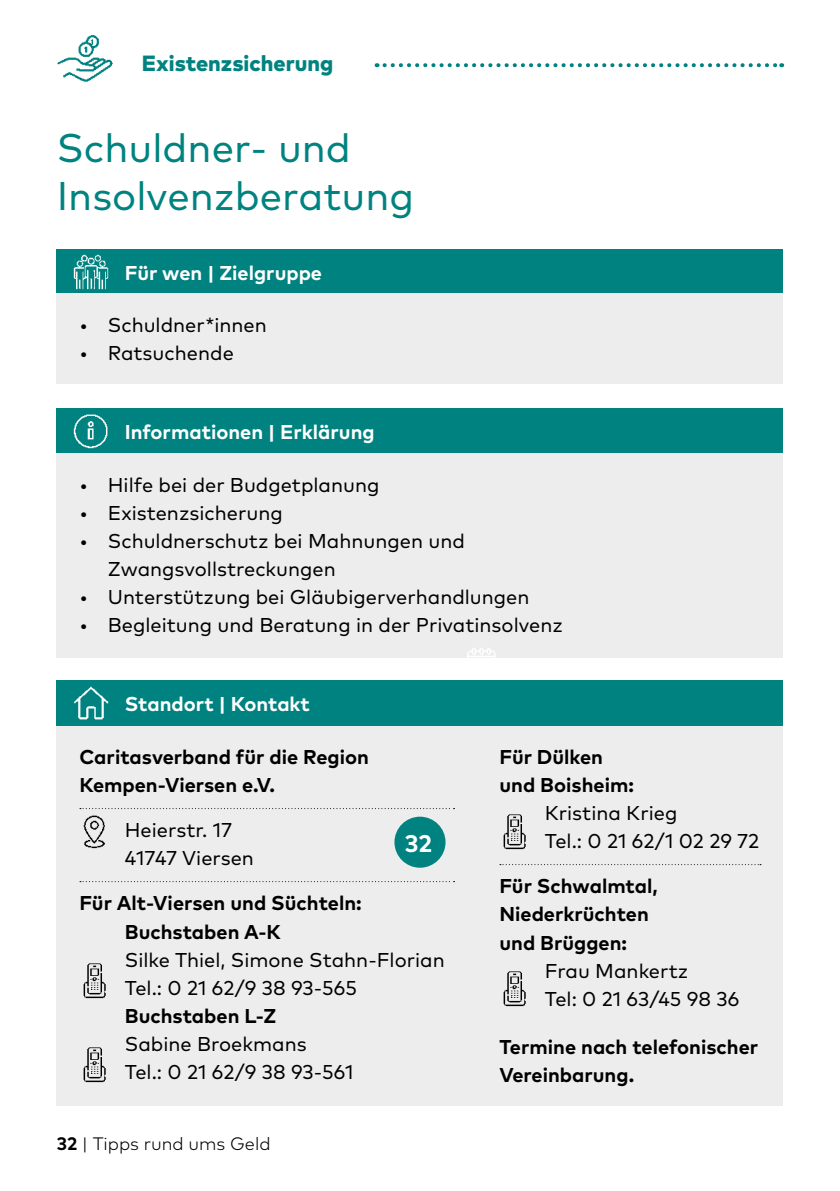
<style>
.page{position:relative;width:840px;height:1191px;background:#fff}
.page>*{position:absolute;margin:0;border:0;box-sizing:border-box;transform-origin:0 0}
.t1{font:40px/48px "Mark Pro";color:#008380}
.t2{font:700 24px "Mark Pro";color:#fff}
.t3{font:800 22px "Mark Pro";color:#008380}
.t4{font:20px/28px "Mark Pro";color:#000}
.t5{font:700 20px/28px "Mark Pro";color:#000}
.t6{font:700 20px "Mark Pro";color:#fff}
.t7{font:300 18px "Mark Pro";color:#000}
.s1{font-weight:700}
</style>
<div class="page">
<img style="left:57px;top:35px;width:56px;height:47px">
<svg style="left:384px;top:63px;width:397px;height:4px"></svg>
<div style="left:57px;top:249px;width:725px;height:46px;background:#008380"></div>
<div style="left:57px;top:408px;width:725px;height:46px;background:#008380"></div>
<div style="left:57px;top:293px;width:725px;height:91px;background:#ededed"></div>
<div style="left:57px;top:454px;width:725px;height:204px;background:#ededed"></div>
<img style="left:73px;top:254px;width:36px;height:36px">
<img style="left:68px;top:414px;width:45px;height:40px">
<div style="left:57px;top:680px;width:725px;height:46px;background:#008380"></div>
<div style="left:57px;top:726px;width:419px;height:380px;background:#ededed"></div>
<svg style="left:80px;top:808px;width:374px;height:1px"></svg>
<svg style="left:80px;top:881px;width:374px;height:1px"></svg>
<img style="left:83px;top:815px;width:22px;height:34px">
<img style="left:83px;top:963px;width:23px;height:36px">
<img style="left:83px;top:1047px;width:23px;height:36px">
<div style="left:476px;top:726px;width:306px;height:380px;background:#ededed"></div>
<svg style="left:499px;top:864px;width:261px;height:1px"></svg>
<img style="left:503px;top:814px;width:23px;height:36px">
<img style="left:503px;top:971px;width:23px;height:36px">
<img style="left:467px;top:648px;width:28px;height:10px">
<img style="left:73px;top:686px;width:36px;height:34px">
<div style="left:394px;top:816px;width:51px;height:51px;background:#008380;border-radius:50%"></div>
<p class="t3" style="left:142px;top:46px;width:193px">Existenzsicherung</p>
<h1 class="t1" style="left:57px;top:121px;width:359px">Schuldner- und<br>Insolvenzberatung</h1>
<p class="t6" style="left:125px;top:258px;width:199px">Für wen | Zielgruppe</p>
<p class="t4" style="left:79px;top:309px;width:189px">• Schuldner*innen</p>
<p class="t4" style="left:79px;top:337px;width:156px">• Ratsuchende</p>
<p class="t6" style="left:125px;top:417px;width:251px">Informationen | Erklärung</p>
<p class="t4" style="left:79px;top:469px;width:301px">• Hilfe bei der Budgetplanung</p>
<p class="t4" style="left:79px;top:497px;width:205px">• Existenzsicherung</p>
<p class="t4" style="left:108px;top:525px;width:358px;text-indent:-28px">• Schuldnerschutz bei Mahnungen und<br>Zwangsvollstreckungen</p>
<p class="t4" style="left:79px;top:581px;width:451px">• Unterstützung bei Gläubigerverhandlungen</p>
<p class="t4" style="left:79px;top:609px;width:484px">• Begleitung und Beratung in der Privatinsolvenz</p>
<p class="t6" style="left:125px;top:689px;width:186px">Standort | Kontakt</p>
<p class="t5" style="left:79px;top:741px;width:291px">Caritasverband für die Region<br>Kempen-Viersen e.V.</p>
<p class="t4" style="left:125px;top:814px;width:131px">Heierstr. 17<br>41747 Viersen</p>
<p class="t5" style="left:125px;top:887px;width:238px;text-indent:-45px">Für Alt-Viersen und Süchteln:<br>Buchstaben A-K</p>
<p class="t4" style="left:125px;top:943px;width:321px">Silke Thiel, Simone Stahn-Florian<br>Tel.: 0 21 62/9 38 93-565</p>
<p class="t5" style="left:125px;top:999px;width:153px">Buchstaben L-Z</p>
<p class="t4" style="left:125px;top:1027px;width:230px">Sabine Broekmans<br>Tel.: 0 21 62/9 38 93-561</p>
<p class="t2" style="left:404px;top:825px;width:29px">32</p>
<p class="t7" style="left:57px;top:1130px;width:215px"><span class="s1">32</span> | Tipps rund ums Geld</p>
<p class="t5" style="left:499px;top:741px;width:136px">Für Dülken und Boisheim:</p>
<p class="t4" style="left:544px;top:797px;width:216px">Kristina Krieg<br>Tel.: 0 21 62/1 02 29 72</p>
<p class="t5" style="left:499px;top:870px;width:160px">Für Schwalmtal,<br>Niederkrüchten und Brüggen:</p>
<p class="t4" style="left:544px;top:954px;width:196px">Frau Mankertz<br>Tel: 0 21 63/45 98 36</p>
<p class="t5" style="left:499px;top:1030px;width:260px">Termine nach telefonischer<br>Vereinbarung.</p>
</div>
